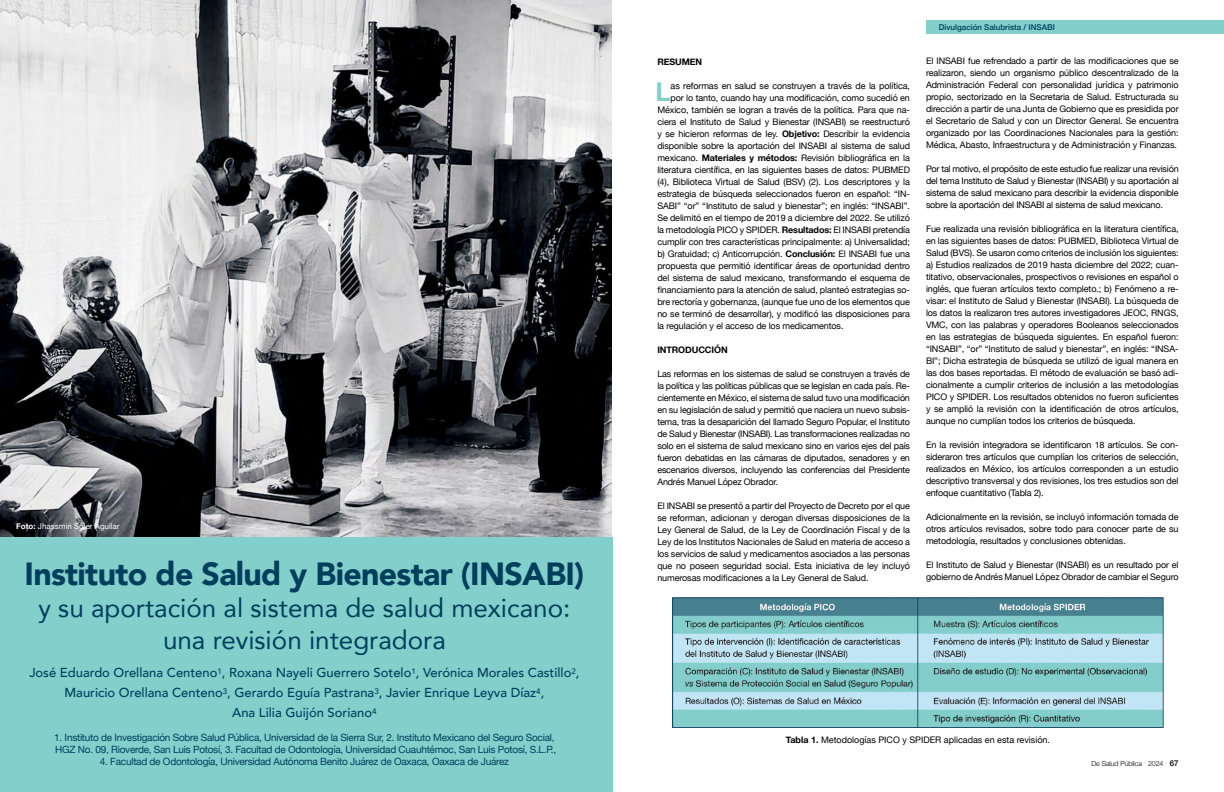
<style>
.page{position:relative;width:1224px;height:792px;background:#fff}
.page>*{position:absolute;margin:0;border:0;box-sizing:border-box;transform-origin:0 0}
.t1{font:900 32px "Avenir";letter-spacing:-.02em;color:#003e5b}
.t2{font:26px/32px "Avenir";color:#003e5b;text-align:center}
.t3{font:700 25.8px "Helvetica Neue";color:#83cfcc}
.t4{font:500 13px/20px "Avenir";color:#003e5b;text-align:center}
.t5{font:10px/12px "Helvetica Neue";letter-spacing:-.025em;color:#003e5b}
.t6{font:9px/12px "Helvetica Neue";letter-spacing:-.01em;color:#000;text-align:justify}
.t7{font:700 9px "Helvetica Neue";letter-spacing:-.01em;color:#000}
.t8{font:500 8px "Helvetica Neue";color:#003e5b}
.t9{font:8px "Helvetica Neue";color:#fff}
.t10{font:300 7px "Helvetica Neue";letter-spacing:-.01em;color:#000}
.s1{font-weight:700}
.s2{font-size:8px;color:#83cfcc}
.s3{font-weight:500;font-size:8px}
</style>
<div class="page">
<img style="left:672px;top:598px;width:492px;height:130px">
<img style="left:0;top:0;width:612px;height:538px">
<div style="left:0;top:538px;width:612px;height:254px;background:#83cfcc"></div>
<div style="left:926px;top:21px;width:298px;height:13px;background:#83cfcc"></div>
<p class="t9" style="left:16px;top:520px;width:105px"><span class="s1">Foto:</span> Jhassmin Soler Aguilar</p>
<h1 class="t1" style="left:25px;top:546px;width:561px">Instituto de Salud y Bienestar (INSABI)</h1>
<h2 class="t2" style="left:39px;top:591px;width:533px">y su aportación al sistema de salud mexicano: una revisión integradora</h2>
<h3 class="t4" style="left:29px;top:662px;width:552px">José Eduardo Orellana Centeno<sup>1</sup>, Roxana Nayeli Guerrero Sotelo<sup>1</sup>, Verónica Morales Castillo<sup>2</sup>,<br>Mauricio Orellana Centeno<sup>3</sup>, Gerardo Eguía Pastrana<sup>3</sup>, Javier Enrique Leyva Díaz<sup>4</sup>,<br>Ana Lilia Guijón Soriano<sup>4</sup></h3>
<p class="t5" style="left:54px;top:732px;width:504px">1. Instituto de Investigación Sobre Salud Pública, Universidad de la Sierra Sur, 2. Instituto Mexicano del Seguro Social,<br>HGZ No. 09, Rioverde, San Luis Potosí, 3. Facultad de Odontología, Universidad Cuauhtémoc, San Luis Potosí, S.L.P.,</p>
<p class="t5" style="left:100px;top:756px;width:411px">4. Facultad de Odontología, Universidad Autónoma Benito Juárez de Oaxaca, Oaxaca de Juárez</p>
<p class="t7" style="left:657px;top:55px;width:46px">RESUMEN</p>
<h3 class="t3" style="left:656px;top:71px;width:17px">L</h3>
<p class="t6" style="left:671px;top:80px;width:241px">as reformas en salud se construyen a través de la política,</p>
<p class="t6" style="left:671px;top:92px;width:241px">por lo tanto, cuando hay una modificación, como sucedió en</p>
<p class="t6" style="left:657px;top:104px;width:254px">México, también se logran a través de la política. Para que na-</p>
<p class="t6" style="left:657px;top:116px;width:254px">ciera el Instituto de Salud y Bienestar (INSABI) se reestructuró</p>
<p class="t6" style="left:657px;top:128px;width:254px">y se hicieron reformas de ley. <span class="s1">Objetivo:</span> Describir la evidencia</p>
<p class="t6" style="left:657px;top:140px;width:254px">disponible sobre la aportación del INSABI al sistema de salud</p>
<p class="t6" style="left:657px;top:152px;width:254px">mexicano. <span class="s1">Materiales y métodos:</span> Revisión bibliográfica en la</p>
<p class="t6" style="left:657px;top:164px;width:254px">literatura científica, en las siguientes bases de datos: PUBMED</p>
<p class="t6" style="left:657px;top:176px;width:254px">(4), Biblioteca Virtual de Salud (BSV) (2). Los descriptores y la</p>
<p class="t6" style="left:657px;top:188px;width:254px">estrategia de búsqueda seleccionados fueron en español: “IN-</p>
<p class="t6" style="left:657px;top:200px;width:254px">SABI” “or” “Instituto de salud y bienestar”; en inglés: “INSABI”.</p>
<p class="t6" style="left:657px;top:212px;width:254px">Se delimitó en el tiempo de 2019 a diciembre del 2022. Se utilizó</p>
<p class="t6" style="left:657px;top:224px;width:254px">la metodología PICO y SPIDER. <span class="s1">Resultados:</span> El INSABI pretendía</p>
<p class="t6" style="left:657px;top:236px;width:254px">cumplir con tres características principalmente: a) Universalidad;</p>
<p class="t6" style="left:657px;top:248px;width:254px">b) Gratuidad; c) Anticorrupción. <span class="s1">Conclusión:</span> El INSABI fue una</p>
<p class="t6" style="left:657px;top:260px;width:254px">propuesta que permitió identificar áreas de oportunidad dentro</p>
<p class="t6" style="left:657px;top:272px;width:254px">del sistema de salud mexicano, transformando el esquema de</p>
<p class="t6" style="left:657px;top:284px;width:254px">financiamiento para la atención de salud, planteó estrategias so-</p>
<p class="t6" style="left:657px;top:296px;width:254px">bre rectoría y gobernanza, (aunque fue uno de los elementos que</p>
<p class="t6" style="left:657px;top:308px;width:254px">no se terminó de desarrollar), y modificó las disposiciones para</p>
<p class="t6" style="left:657px;top:320px;width:188px">la regulación y el acceso de los medicamentos.</p>
<p class="t7" style="left:657px;top:342px;width:72px">INTRODUCCIÓN</p>
<p class="t6" style="left:657px;top:368px;width:254px">Las reformas en los sistemas de salud se construyen a través de la política y las políticas públicas que se legislan en cada país. Re&shy;cientemente en México, el sistema de salud tuvo una modificación en su legislación de salud y permitió que naciera un nuevo subsis&shy;tema, tras la desaparición del llamado Seguro Popular, el Instituto de Salud y Bienestar (INSABI). Las transformaciones realizadas no solo en el sistema de salud mexicano sino en varios ejes del país fueron debatidas en las cámaras de diputados, senadores y en escenarios diversos, incluyendo las conferencias del Presidente Andrés Manuel López Obrador.</p>
<p class="t6" style="left:657px;top:500px;width:254px">El INSABI se presentó a partir del Proyecto de Decreto por el que se reforman, adicionan y derogan diversas disposiciones de la Ley General de Salud, de la Ley de Coordinación Fiscal y de la Ley de los Institutos Nacionales de Salud en materia de acceso a los servicios de salud y medicamentos asociados a las personas que no poseen seguridad social. Esta iniciativa de ley incluyó numerosas modificaciones a la Ley General de Salud.</p>
<p class="t8" style="left:939px;top:21px;width:118px">Divulgación Salubrista / INSABI</p>
<p class="t6" style="left:926px;top:56px;width:254px">El INSABI fue refrendado a partir de las modificaciones que se realizaron, siendo un organismo público descentralizado de la Administración Federal con personalidad jurídica y patrimonio propio, sectorizado en la Secretaria de Salud. Estructurada su dirección a partir de una Junta de Gobierno que es presidida por el Secretario de Salud y con un Director General. Se encuentra organizado por las Coordinaciones Nacionales para la gestión:<br>Médica, Abasto, Infraestructura y de Administración y Finanzas.</p>
<p class="t6" style="left:926px;top:164px;width:254px">Por tal motivo, el propósito de este estudio fue realizar una revisión del tema Instituto de Salud y Bienestar (INSABI) y su aportación al sistema de salud mexicano para describir la evidencia disponible sobre la aportación del INSABI al sistema de salud mexicano.</p>
<p class="t6" style="left:926px;top:224px;width:254px">Fue realizada una revisión bibliográfica en la literatura científica, en las siguientes bases de datos: PUBMED, Biblioteca Virtual de Salud (BVS). Se usaron como criterios de inclusión los siguientes: a) Estudios realizados de 2019 hasta diciembre del 2022; cuan&shy;titativo, observacionales, prospectivos o revisiones en español o inglés, que fueran artículos texto completo.; b) Fenómeno a re&shy;visar: el Instituto de Salud y Bienestar (INSABI). La búsqueda de los datos la realizaron tres autores investigadores JEOC, RNGS, VMC, con las palabras y operadores Booleanos seleccionados en las estrategias de búsqueda siguientes. En español fueron: “INSABI”, “or” “Instituto de salud y bienestar”, en inglés: “INSA-BI”; Dicha estrategia de búsqueda se utilizó de igual manera en las dos bases reportadas. El método de evaluación se basó adi&shy;cionalmente a cumplir criterios de inclusión a las metodologías PICO y SPIDER. Los resultados obtenidos no fueron suficientes y se amplió la revisión con la identificación de otros artículos, aunque no cumplían todos los criterios de búsqueda.</p>
<p class="t6" style="left:926px;top:440px;width:254px">En la revisión integradora se identificaron 18 artículos. Se con&shy;sideraron tres artículos que cumplían los criterios de selección, realizados en México, los artículos corresponden a un estudio descriptivo transversal y dos revisiones, los tres estudios son del enfoque cuantitativo (Tabla 2).</p>
<p class="t6" style="left:926px;top:512px;width:254px">Adicionalmente en la revisión, se incluyó información tomada de otros artículos revisados, sobre todo para conocer parte de su metodología, resultados y conclusiones obtenidas.</p>
<p class="t6" style="left:926px;top:560px;width:254px">El Instituto de Salud y Bienestar (INSABI) es un resultado por el gobierno de Andrés Manuel López Obrador de cambiar el Seguro</p>
<p class="t6" style="left:786px;top:734px;width:266px"><span class="s1">Tabla 1.</span> Metodologías PICO y SPIDER aplicadas en esta revisión.</p>
<p class="t10" style="left:1092px;top:758px;width:89px">De Salud Pública <span class="s2">·</span> 2024 <span class="s2">·</span> <span class="s3">67</span></p>
</div>
